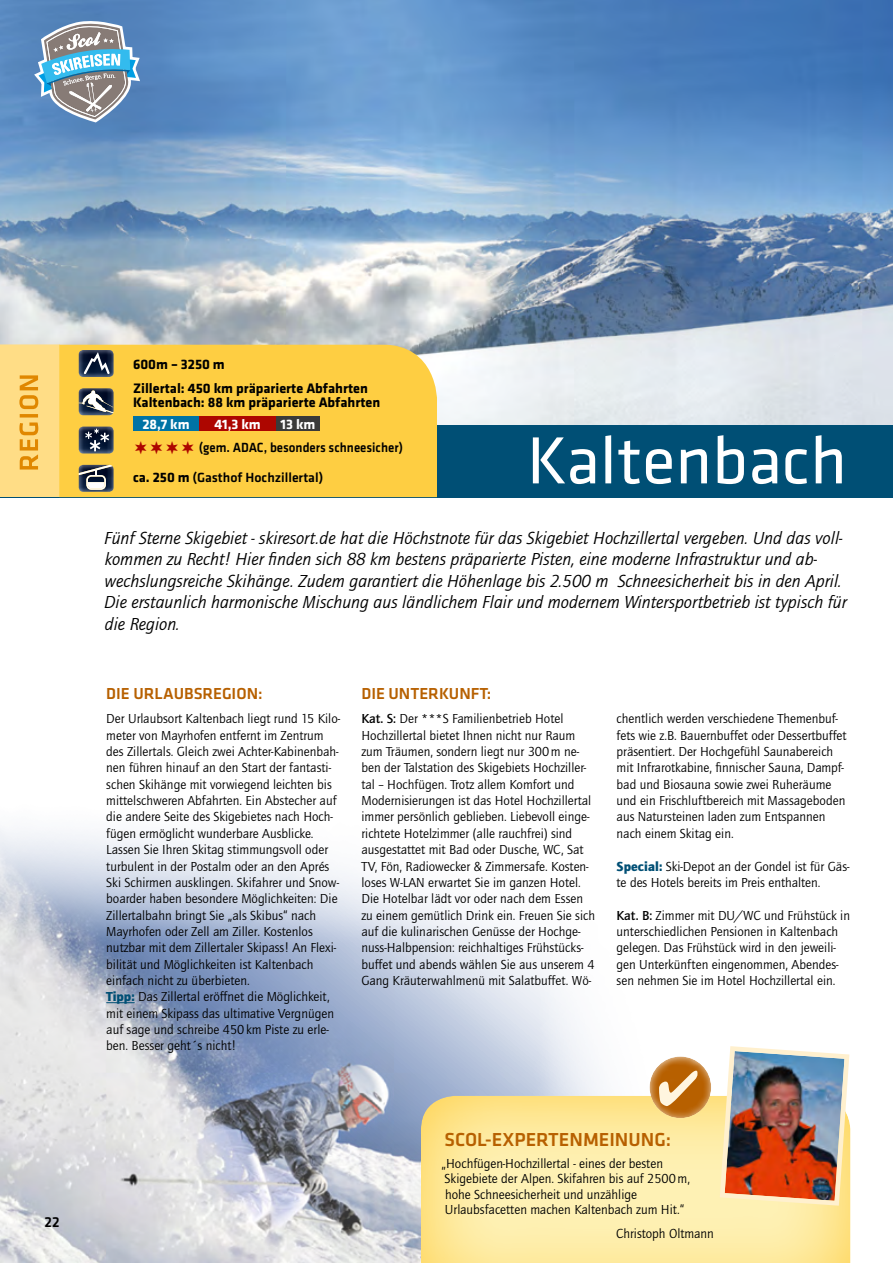
<style>
.page{position:relative;width:893px;height:1263px;background:#fff}
.page>*{position:absolute;margin:0;border:0;box-sizing:border-box;transform-origin:0 0}
.Ziel{font:69px "Klavika";color:#fff}
.ft_plain{font:500 19.5px "Klavika";color:#b76000}
.Vorspann{font:italic 18px/21.6px "Quay Sans ITC Std";color:#000}
.ft_plain-2{font:500 16.5px "Klavika";color:#b76000}
.ft_plain-3{font:500 15px "Klavika";color:#000}
.t1{font:700 14.25px/24.2px "Klavika";color:#000}
.t2{font:700 14.25px "Klavika";color:#fff}
.t3{font:500 13.8px/30.3px "Klavika";color:#000;scale:.94 1}
.ft{font:13.5px/16.4px "Quay Sans ITC Std";color:#000}
.s1{color:#fff}
.s2{font-weight:700;font-size:14.25px}
.s3{font-weight:900;color:#004f75}
.s4{font-weight:500}
</style>
<div class="page">
<img style="left:0;top:828px;width:597px;height:435px">
<div style="left:407px;top:1083px;width:458px;height:180px;background:#fff0ce;opacity:.75"></div>
<img style="left:0;top:0;width:893px;height:425px">
<img style="left:717px;top:1046px;width:135px;height:162px">
<div style="left:635px;top:1044px;width:89px;height:75px;background:#fff;opacity:.9"></div>
<svg style="left:659px;top:1071px;width:38px;height:35px"></svg>
<svg style="left:30px;top:0;width:114px;height:125px"></svg>
<div style="left:0;top:425px;width:893px;height:72px;background:#004f75"></div>
<svg style="left:106px;top:1002px;width:29px;height:1px"></svg>
<div style="left:0;top:344px;width:59px;height:153px;background:#ffdd86"></div>
<div style="left:59px;top:344px;width:378px;height:153px;background:#fece42"></div>
<div style="left:133px;top:416px;width:66px;height:14px;background:#0073a5"></div>
<div style="left:199px;top:416px;width:77px;height:14px;background:#ad0600"></div>
<div style="left:276px;top:416px;width:44px;height:14px;background:#3a3a39"></div>
<svg style="left:19px;top:375px;width:19px;height:94px"></svg>
<img style="left:79px;top:350px;width:35px;height:27px">
<svg style="left:82px;top:349px;width:29px;height:27px"></svg>
<img style="left:79px;top:388px;width:35px;height:27px">
<img style="left:79px;top:390px;width:35px;height:23px">
<img style="left:79px;top:427px;width:35px;height:26px">
<svg style="left:84px;top:429px;width:27px;height:22px"></svg>
<img style="left:79px;top:465px;width:35px;height:27px">
<img style="left:79px;top:465px;width:33px;height:10px">
<svg style="left:95px;top:469px;width:2px;height:6px"></svg>
<img style="left:86px;top:475px;width:20px;height:15px">
<svg style="left:135px;top:441px;width:59px;height:13px"></svg>
<p class="ft_plain-3" style="left:44px;top:1214px;width:17px">22</p>
<p class="t1" style="left:133px;top:352px;width:236px">600m – 3250 m<br>Zillertal: 450 km präparierte Abfahrten</p>
<p class="t1" style="left:142px;top:392px;width:239px;line-height:21.3px;text-indent:-9px">Kaltenbach: 88 km präparierte Abfahrten<br><span class="s1">28,7 km</span></p>
<p class="t2" style="left:214px;top:416px;width:48px">41,3 km</p>
<p class="t2" style="left:281px;top:416px;width:36px">13 km</p>
<p class="t3" style="left:133px;top:433px;width:289px;text-indent:66px">(gem. ADAC, besonders schneesicher) <span class="s2">ca. 250 m</span> (Gasthof Hochzillertal)</p>
<p class="Ziel" style="left:527px;top:423px;width:321px">Kaltenbach</p>
<p class="Vorspann" style="left:104px;top:527px;width:744px">Fünf Sterne Skigebiet - skiresort.de hat die Höchstnote für das Skigebiet Hochzillertal vergeben. Und das voll&shy;kommen zu Recht! Hier finden sich 88 km bestens präparierte Pisten, eine moderne Infrastruktur und ab&shy;wechslungsreiche Skihänge. Zudem garantiert die Höhenlage bis 2.500 m Schneesicherheit bis in den April.<br>Die erstaunlich harmonische Mischung aus ländlichem Flair und modernem Wintersportbetrieb ist typisch für die Region.</p>
<p class="ft_plain-2" style="left:106px;top:685px;width:158px">DIE URLAUBSREGION:</p>
<p class="ft" style="left:106px;top:711px;width:235px">Der Urlaubsort Kaltenbach liegt rund 15 Kilo&shy;meter von Mayrhofen entfernt im Zentrum des Zillertals. Gleich zwei Achter-Kabinenbah&shy;nen führen hinauf an den Start der fantasti&shy;schen Skihänge mit vorwiegend leichten bis mittelschweren Abfahrten. Ein Abstecher auf die andere Seite des Skigebietes nach Hoch&shy;fügen ermöglicht wunderbare Ausblicke.</p>
<p class="ft" style="left:106px;top:841px;width:234px">Lassen Sie Ihren Skitag stimmungsvoll oder turbulent in der Postalm oder an den Aprés Ski Schirmen ausklingen. Skifahrer und Snow&shy;boarder haben besondere Möglichkeiten: Die Zillertalbahn bringt Sie „als Skibus“ nach Mayrhofen oder Zell am Ziller. Kostenlos nutzbar mit dem Zillertaler Skipass! An Flexi&shy;bilität und Möglichkeiten ist Kaltenbach einfach nicht zu überbieten.</p>
<p class="ft" style="left:106px;top:989px;width:229px"><span class="s3">Tipp:</span> Das Zillertal eröffnet die Möglichkeit, mit einem Skipass das ultimative Vergnügen auf sage und schreibe 450km Piste zu erle&shy;ben. Besser geht´s nicht!</p>
<p class="ft_plain-2" style="left:361px;top:685px;width:131px">DIE UNTERKUNFT:</p>
<p class="ft" style="left:361px;top:711px;width:235px"><span class="s4">Kat. S:</span> Der ***S Familienbetrieb Hotel Hochzillertal bietet Ihnen nicht nur Raum zum Träumen, sondern liegt nur 300m ne&shy;ben der Talstation des Skigebiets Hochziller&shy;tal – Hochfügen. Trotz allem Komfort und Modernisierungen ist das Hotel Hochzillertal immer persönlich geblieben. Liebevoll einge&shy;richtete Hotelzimmer (alle rauchfrei) sind ausgestattet mit Bad oder Dusche, WC, Sat TV, Fön, Radiowecker &amp; Zimmersafe. Kosten&shy;loses W-LAN erwartet Sie im ganzen Hotel.<br>Die Hotelbar lädt vor oder nach dem Essen zu einem gemütlich Drink ein. Freuen Sie sich auf die kulinarischen Genüsse der Hochge&shy;nuss-Halbpension: reichhaltiges Frühstücks&shy;buffet und abends wählen Sie aus unserem 4<br>Gang Kräuterwahlmenü mit Salatbuffet. Wö-</p>
<p class="ft" style="left:617px;top:711px;width:232px">chentlich werden verschiedene Themenbuf&shy;fets wie z.B. Bauernbuffet oder Dessertbuffet präsentiert. Der Hochgefühl Saunabereich mit Infrarotkabine, finnischer Sauna, Dampf&shy;bad und Biosauna sowie zwei Ruheräume und ein Frischluftbereich mit Massageboden aus Natursteinen laden zum Entspannen nach einem Skitag ein.</p>
<p class="ft" style="left:617px;top:858px;width:234px"><span class="s3">Special:</span> Ski-Depot an der Gondel ist für Gäs&shy;te des Hotels bereits im Preis enthalten.</p>
<p class="ft" style="left:617px;top:907px;width:235px"><span class="s4">Kat. B:</span> Zimmer mit DU/WC und Frühstück in unterschiedlichen Pensionen in Kaltenbach gelegen. Das Frühstück wird in den jeweili&shy;gen Unterkünften eingenommen, Abendes&shy;sen nehmen Sie im Hotel Hochzillertal ein.</p>
<p class="ft_plain" style="left:445px;top:1129px;width:228px">SCOL-EXPERTENMEINUNG:</p>
<p class="ft" style="left:442px;top:1155px;width:250px;line-height:15.5px">„Hochfügen-Hochzillertal - eines der besten Skigebiete der Alpen. Skifahren bis auf 2500m, hohe Schneesicherheit und unzählige Urlaubsfacetten machen Kaltenbach zum Hit.“</p>
<p class="ft" style="left:616px;top:1226px;width:99px">Christoph Oltmann</p>
</div>
